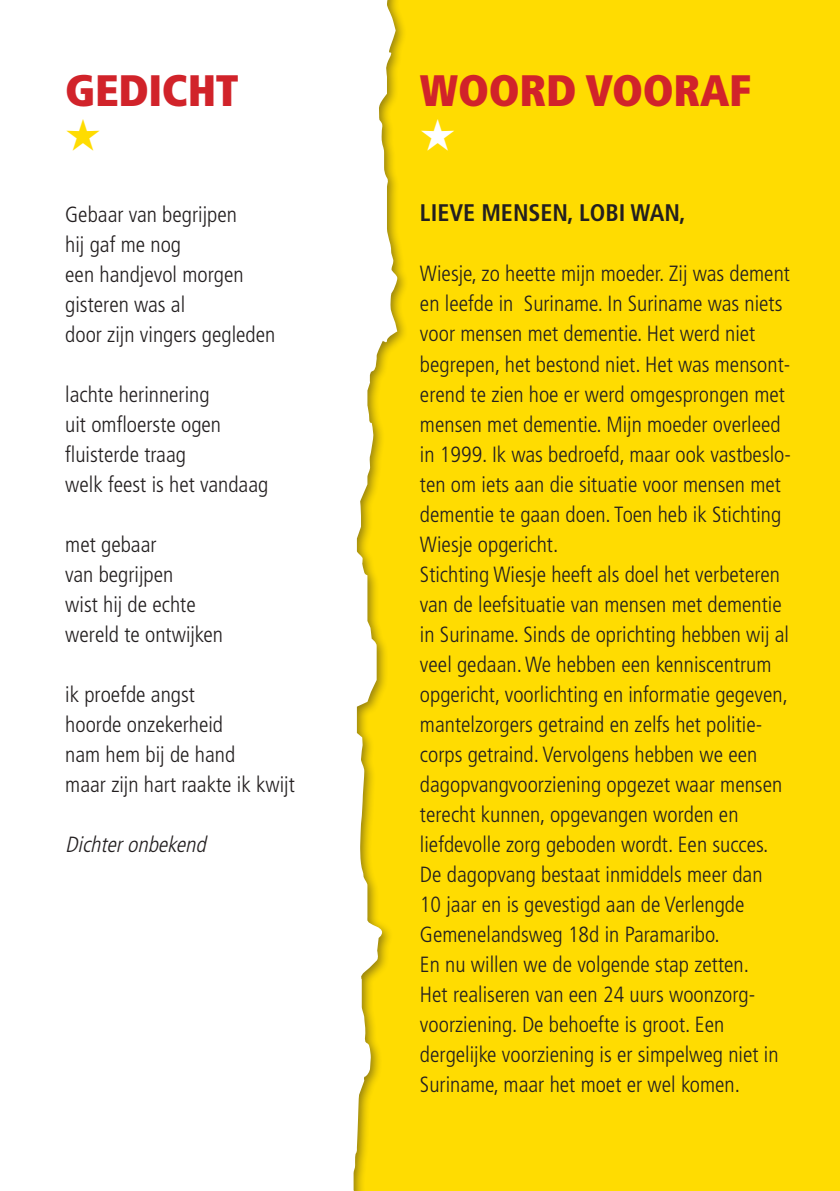
<style>
.page{position:relative;width:840px;height:1191px;background:#fff}
.page>*{position:absolute;margin:0;border:0;box-sizing:border-box;transform-origin:0 0}
.t1{font:900 condensed 44px "Frutiger";letter-spacing:-.005em;color:#d1232a}
.t2{font:700 condensed 24px "Frutiger";color:#231f20}
.t3{font:300 condensed 22px/30px "Frutiger";color:#231f20}
.t4{font:italic 300 condensed 22px "Frutiger";color:#231f20}
</style>
<div class="page">
<div style="left:179px;top:0;width:660px;height:1191px;background:#ffdc01"></div>
<svg style="left:179px;top:0;width:218px;height:1191px;fill:#fff"></svg>
<h1 class="t1" style="left:65px;top:64px;width:175px">GEDICHT</h1>
<p class="t3" style="left:65px;top:199px;width:211px">Gebaar van begrijpen<br>hij gaf me nog<br>een handjevol morgen gisteren was al<br>door zijn vingers gegleden</p>
<p class="t3" style="left:65px;top:379px;width:204px">lachte herinnering<br>uit omfloerste ogen fluisterde traag<br>welk feest is het vandaag</p>
<p class="t3" style="left:65px;top:529px;width:159px">met gebaar<br>van begrijpen<br>wist hij de echte wereld te ontwijken</p>
<p class="t3" style="left:65px;top:679px;width:231px">ik proefde angst<br>hoorde onzekerheid<br>nam hem bij de hand<br>maar zijn hart raakte ik kwijt</p>
<p class="t4" style="left:65px;top:831px;width:147px">Dichteronbekend</p>
<h1 class="t1" style="left:420px;top:64px;width:332px">WOORD VOORAF</h1>
<p class="t2" style="left:420px;top:199px;width:267px">LIEVE MENSEN, LOBI WAN,</p>
<p class="t3" style="left:420px;top:259px;width:372px">Wiesje, zo heette mijn moeder. Zij was dement en leefde in Suriname. In Suriname was niets voor mensen met dementie. Het werd niet begrepen, het bestond niet. Het was mensont&shy;erend te zien hoe er werd omgesprongen met mensen met dementie. Mijn moeder overleed in 1999. Ik was bedroefd, maar ook vastbeslo&shy;ten om iets aan die situatie voor mensen met dementie te gaan doen. Toen heb ik Stichting Wiesje opgericht.<br>Stichting Wiesje heeft als doel het verbeteren van de leefsituatie van mensen met dementie in Suriname. Sinds de oprichting hebben wij al veel gedaan. We hebben een kenniscentrum opgericht, voorlichting en informatie gegeven, mantelzorgers getraind en zelfs het politie&shy;corps getraind. Vervolgens hebben we een dagopvangvoorziening opgezet waar mensen terecht kunnen, opgevangen worden en liefdevolle zorg geboden wordt. Een succes.<br>De dagopvang bestaat inmiddels meer dan<br>10 jaar en is gevestigd aan de Verlengde Gemenelandsweg 18d in Paramaribo.<br>En nu willen we de volgende stap zetten.<br>Het realiseren van een 24 uurs woonzorg&shy;voorziening. De behoefte is groot. Een dergelijke voorziening is er simpelweg niet in Suriname, maar het moet er wel komen.</p>
</div>
